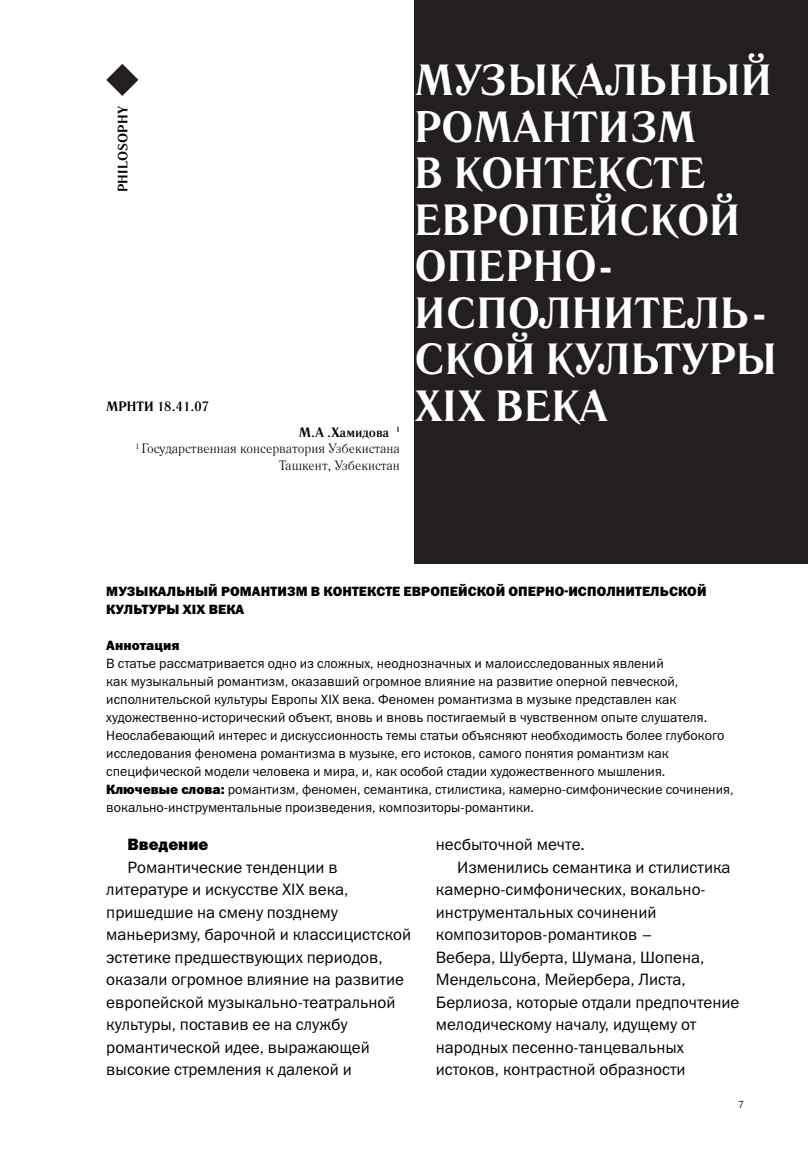
<style>
.page{position:relative;width:808px;height:1149px;background:#fff}
.page>*{position:absolute;margin:0;border:0;box-sizing:border-box;transform-origin:0 0}
.t1{font:700 43.5px/46.5px "Literaturnaya";letter-spacing:.01em;color:#fff}
.Основной_текст{font:16.5px/22.5px "Franklin Gothic ITC";color:#000}
.Основной_текст-2{font:800 16.5px "Franklin Gothic ITC";color:#000}
.Основной_текст-3{font:13.5px/18px "Franklin Gothic ITC";color:#000}
.Заголовок_в_тексте{font:800 13.5px/18px "Franklin Gothic ITC";letter-spacing:.01em;color:#000}
.t2{font:13.5px "Literaturnaya";color:#000}
.Рубрика{font:700 13.5px "Literaturnaya";letter-spacing:.005em;color:#000}
.t3{font:700 13.5px "Literaturnaya C";color:#000}
.Рубрика-2{font:700 13.5px "Literaturnaya";letter-spacing:.025em;color:#000}
.t4{font:10.5px "Franklin Gothic";color:#231f20}
.s1{font-weight:800}
</style>
<div class="page">
<div style="left:415px;top:0;width:393px;height:563px;background:#231f20"></div>
<svg style="left:106px;top:64px;width:32px;height:32px"></svg>
<p class="Рубрика-2" style="left:115px;top:192px;width:88px;rotate:-90deg">PHILOSOPHY</p>
<p class="t3" style="left:106px;top:397px;width:104px">МРНТИ 18.41.07</p>
<p class="Рубрика" style="left:299px;top:424px;width:103px">М.А .Хамидова <sup>1</sup></p>
<p class="t2" style="left:135px;top:441px;width:266px"><sup>1</sup> Государственная консерватория Узбекистана</p>
<p class="t2" style="left:279px;top:457px;width:123px">Ташкент, Узбекистан</p>
<p class="t1" style="left:415px;top:59px;width:364px">МУЗЫКАЛЬНЫЙ<br>РОМАНТИЗМ<br>В КОНТЕКСТЕ<br>ЕВРОПЕЙСКОЙ<br>ОПЕРНО-<br>ИСПОЛНИТЕЛЬ-<br>СКОЙ КУЛЬТУРЫ<br>XIX ВЕКА</p>
<p class="Заголовок_в_тексте" style="left:106px;top:582px;width:602px">МУЗЫКАЛЬНЫЙ РОМАНТИЗМ В КОНТЕКСТЕ ЕВРОПЕЙСКОЙ ОПЕРНО-ИСПОЛНИТЕЛЬСКОЙ<br>КУЛЬТУРЫ XIX ВЕКА</p>
<p class="Заголовок_в_тексте" style="left:106px;top:636px;width:75px">Аннотация</p>
<p class="Основной_текст-3" style="left:106px;top:654px;width:620px">В статье рассматривается одно из сложных, неоднозначных и малоисследованных явлений<br>как музыкальный романтизм, оказавший огромное влияние на развитие оперной певческой, исполнительской культуры Европы XIX века. Феномен романтизма в музыке представлен как художественно-исторический объект, вновь и вновь постигаемый в чувственном опыте слушателя.<br>Неослабевающий интерес и дискуссионность темы статьи объясняют необходимость более глубокого исследования феномена романтизма в музыке, его истоков, самого понятия романтизм как специфической модели человека и мира, и, как особой стадии художественного мышления.</p>
<p class="Основной_текст-3" style="left:106px;top:780px;width:629px"><span class="s1">Ключевые слова:</span> романтизм, феномен, семантика, стилистика, камерно-симфонические сочинения, вокально-инструментальные произведения, композиторы-романтики.</p>
<p class="Основной_текст-2" style="left:128px;top:833px;width:82px">Введение</p>
<p class="Основной_текст" style="left:106px;top:855px;width:306px;text-indent:21px">Романтические тенденции в литературе и искусстве XIX века, пришедшие на смену позднему маньеризму, барочной и классицистской эстетике предшествующих периодов, оказали огромное влияние на развитие европейской музыкально-театральной культуры, поставив ее на службу романтической идее, выражающей высокие стремления к далекой и</p>
<p class="Основной_текст" style="left:436px;top:833px;width:150px">несбыточной мечте.</p>
<p class="Основной_текст" style="left:436px;top:855px;width:305px;text-indent:21px">Изменились семантика и стилистика камерно-симфонических, вокально&shy;инструментальных сочинений композиторов-романтиков –<br>Вебера, Шуберта, Шумана, Шопена, Мендельсона, Мейербера, Листа, Берлиоза, которые отдали предпочтение мелодическому началу, идущему от народных песенно-танцевальных истоков, контрастной образности</p>
<p class="t4" style="left:738px;top:1098px;width:8px">7</p>
</div>
